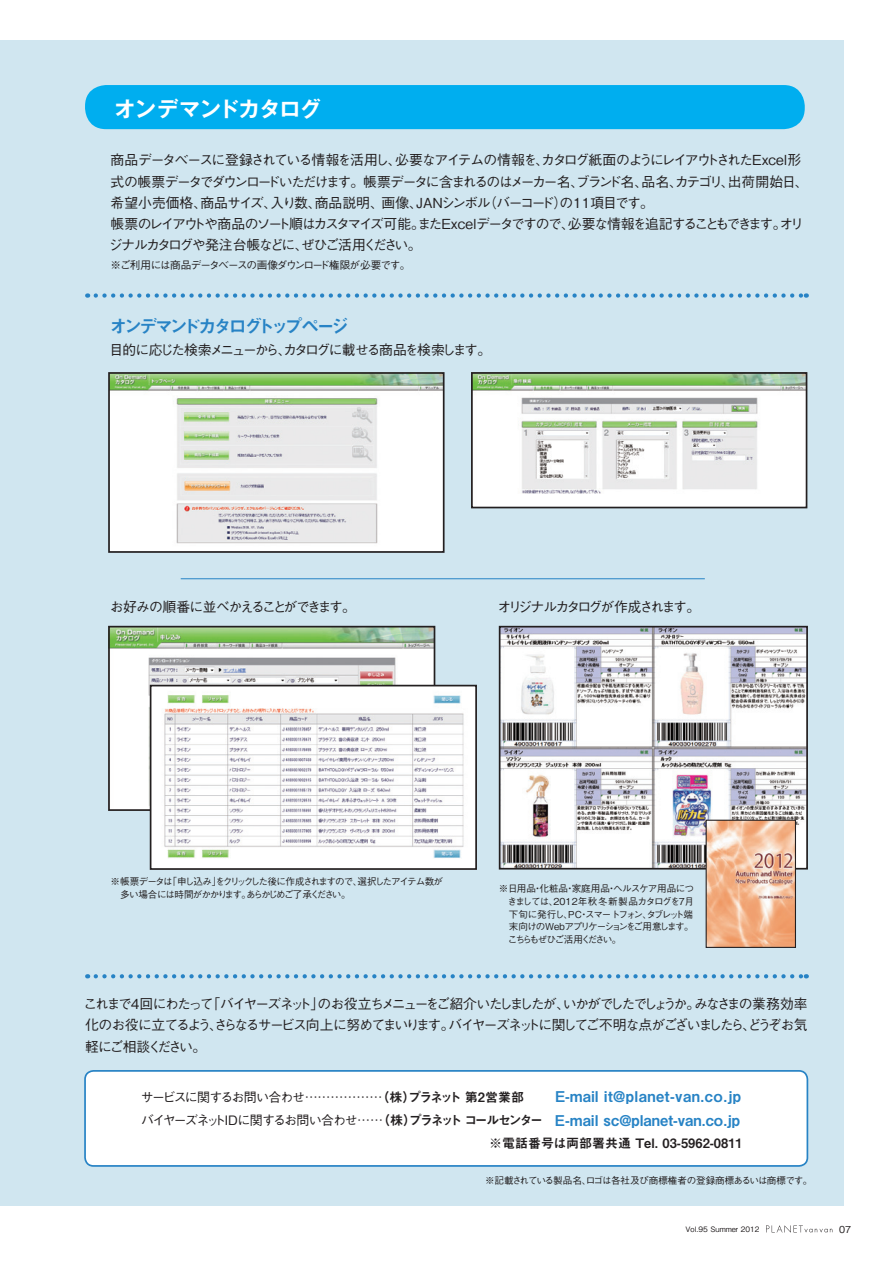
<style>
.page{position:relative;width:893px;height:1263px;background:#fff}
.page>*{position:absolute;margin:0;border:0;box-sizing:border-box;transform-origin:0 0}
.t1{font:700 21.3px "Gothic MB101 Pro De";letter-spacing:-.03em;color:#fff}
.t2{font:18px "Midashi Go Pro MB31";letter-spacing:-.175em;color:#2783c5}
.t3{font:14.85px/23.4px "Midashi Go Pro MB31";color:#2783c5}
.t4{font:500 13.8px/21.3px "Gothic BBB Pro";letter-spacing:-.125em;color:#231f20}
.t5{font:500 13.8px "Gothic BBB Pro";letter-spacing:-.095em;color:#231f20}
.t6{font:500 13.8px "Gothic BBB Pro";letter-spacing:-.17em;color:#231f20}
.t7{font:12.9px "Midashi Go Pro MB31";color:#231f20}
.t8{font:500 10.65px "Gothic BBB Pro";letter-spacing:-.08em;color:#231f20}
.t9{font:500 9.6px/12.8px "Gothic BBB Pro";letter-spacing:-.12em;color:#231f20}
.t10{font:500 9.6px "Gothic BBB Pro";letter-spacing:-.055em;color:#231f20}
.t11{font:500 7.5px "Gothic BBB Pro";color:#231f20}
.s1{font-family:"Gothic BBB Pro";font-weight:500;font-size:12.9px;color:#231f20}
.s2{font-size:12.9px;color:#231f20}
</style>
<div class="page">
<div style="left:0;top:40px;width:844px;height:1166px;background:#d0e6f0"></div>
<div style="left:85px;top:1071px;width:722px;height:95px;background:#fff;border-radius:9px"></div>
<div style="left:84px;top:1070px;width:724px;height:97px;border:2px solid #2783c5;border-radius:9px"></div>
<hr style="left:181px;top:578px;width:524px;height:1px;background:#2783c5">
<svg style="left:96px;top:974px;width:711px;height:4px"></svg>
<div style="left:85px;top:85px;width:720px;height:44px;background:#00aeef;border-radius:21px"></div>
<svg style="left:96px;top:293px;width:711px;height:5px"></svg>
<img style="left:111px;top:375px;width:331px;height:175px">
<div style="left:108px;top:372px;width:337px;height:181px;border:2px solid #231f20"></div>
<img style="left:474px;top:375px;width:330px;height:130px">
<div style="left:471px;top:372px;width:336px;height:136px;border:2px solid #231f20"></div>
<img style="left:502px;top:629px;width:303px;height:237px">
<div style="left:499px;top:626px;width:309px;height:243px;border:2px solid #231f20"></div>
<img style="left:111px;top:629px;width:321px;height:179px">
<div style="left:108px;top:626px;width:327px;height:185px;border:2px solid #231f20"></div>
<img style="left:153px;top:688px;width:321px;height:179px">
<div style="left:150px;top:685px;width:327px;height:185px;border:2px solid #231f20"></div>
<img style="left:708px;top:822px;width:86px;height:124px">
<div style="left:706px;top:820px;width:90px;height:128px;border:1px solid #231f20"></div>
<svg style="left:766px;top:1225px;width:66px;height:8px"></svg>
<h1 class="t1" style="left:114px;top:91px;width:208px">オンデマンドカタログ</h1>
<p class="t4" style="left:109px;top:148px;width:701px">商品データベースに登録されている情報を活用し、必要なアイテムの情報を、カタログ紙面のようにレイアウトされたExcel形式の帳票データでダウンロードいただけます。帳票データに含まれるのはメーカー名、ブランド名、品名、カテゴリ、出荷開始日、希望小売価格、商品サイズ、入り数、商品説明、画像、JANシンボル（バーコード）の11項目です。<br>帳票のレイアウトや商品のソート順はカスタマイズ可能。またExcelデータですので、必要な情報を追記することもできます。オリジナルカタログや発注台帳などに、ぜひご活用ください。</p>
<p class="t8" style="left:111px;top:256px;width:301px">※ご利用には商品データベースの画像ダウンロード権限が必要です。</p>
<h2 class="t2" style="left:109px;top:312px;width:241px">オンデマンドカタログトップページ</h2>
<p class="t4" style="left:110px;top:337px;width:383px">目的に応じた検索メニューから、カタログに載せる商品を検索します。</p>
<p class="t5" style="left:110px;top:596px;width:248px">お好みの順番に並べかえることができます。</p>
<p class="t6" style="left:498px;top:596px;width:204px">オリジナルカタログが作成されます。</p>
<p class="t9" style="left:111px;top:874px;width:334px">※帳票データは「申し込み」をクリックした後に作成されますので、選択したアイテム数が　多い場合には時間がかかります。あらかじめご了承ください。</p>
<p class="t9" style="left:508px;top:881px;width:188px;text-align:justify;text-indent:-9px">※日用品・化粧品・家庭用品・ヘルスケア用品につきましては、2012年秋冬新製品カタログを7月下旬に発行し、PC・スマー トフォン、タブレット端末向けのWebアプリケーションをご用意します。こちらもぜひご活用ください。</p>
<p class="t4" style="left:84px;top:991px;width:726px;text-align:justify">これまで4回にわたって「バイヤーズネット」のお役立ちメニューをご紹介いたしましたが、いかがでしたでしょうか。みなさまの業務効率化のお役に立てるよう、さらなるサービス向上に努めてまいります。バイヤーズネットに関してご不明な点がございましたら、どうぞお気軽にご相談ください。</p>
<p class="t3" style="left:141px;top:1083px;width:602px"><span class="s1">サービスに関するお問い合わせ………………</span><span class="s2">（株）プラネット 第2営業部 　</span> E-mail it@planet-van.co.jp<span class="s1">バイヤーズネットIDに関するお問い合わせ……</span><span class="s2">（株）プラネット コールセンター</span> E-mail sc@planet-van.co.jp</p>
<p class="t7" style="left:489px;top:1133px;width:255px">※電話番号は両部署共通 Tel. 03-5962-0811</p>
<p class="t10" style="left:485px;top:1172px;width:329px">※記載されている製品名、ロゴは各社及び商標権者の登録商標あるいは商標です。</p>
<p class="t11" style="left:685px;top:1223px;width:76px">Vol.95 Summer 2012</p>
<p class="t9" style="left:839px;top:1222px;width:14px">07</p>
</div>
